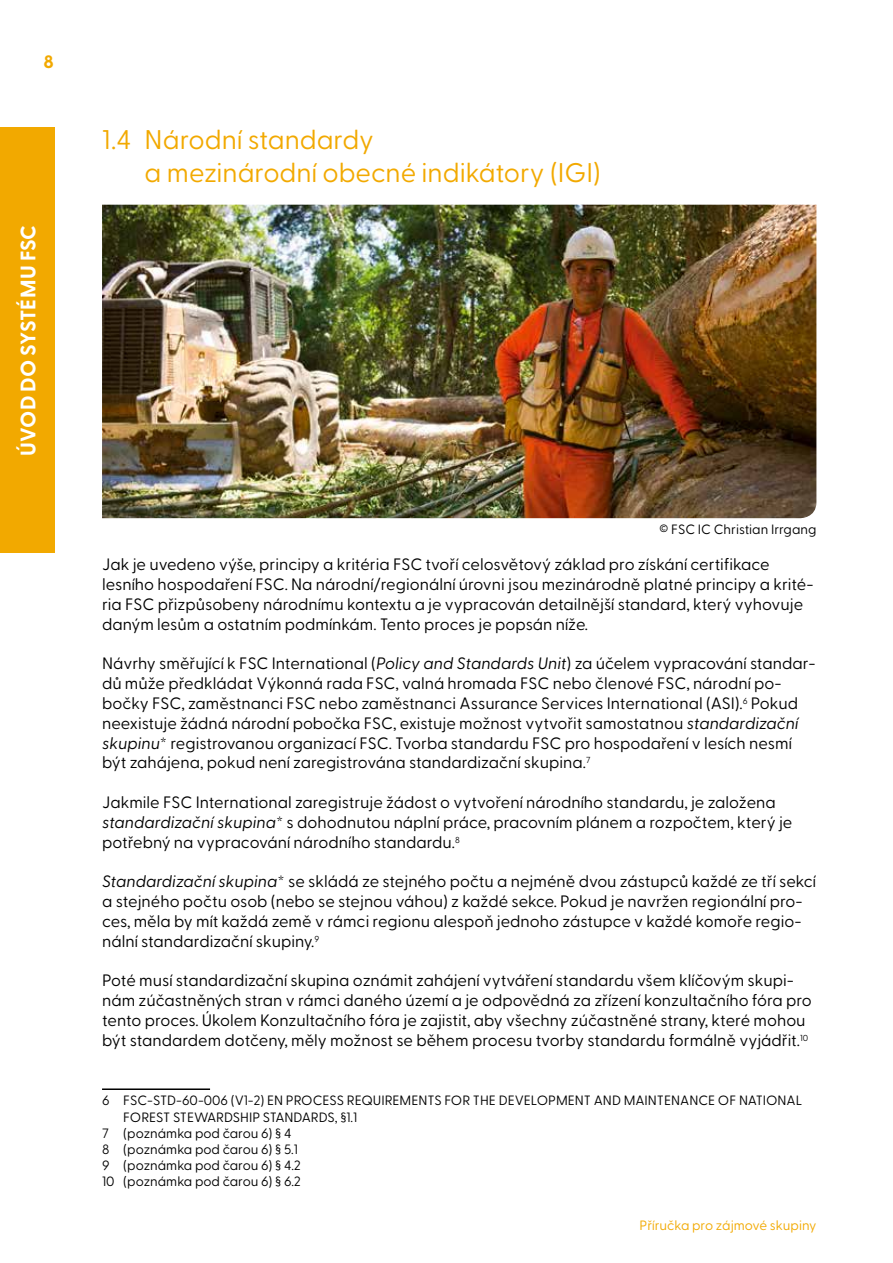
<style>
.page{position:relative;width:893px;height:1263px;background:#fff}
.page>*{position:absolute;margin:0;border:0;box-sizing:border-box;transform-origin:0 0}
.t1{font:27px/32.4px "Greycliff CF";color:#f2a900}
.t2{font:700 21px "Greycliff CF";letter-spacing:-.01em;color:#fff}
.t3{font:700 18px "Greycliff CF";color:#f2a900}
.t4{font:16.5px/19.8px "Greycliff CF";color:#000}
.t5{font:13.5px "Greycliff CF";color:#000}
.t6{font:13.5px "Greycliff CF";color:#f2a900}
.s1{font-style:italic}
</style>
<div class="page">
<img style="left:102px;top:205px;width:714px;height:313px">
<hr style="left:102px;top:1088px;width:108px;height:2px;background:#000">
<div style="left:0;top:128px;width:54px;height:425px;background:#f2a900"></div>
<p class="t3" style="left:44px;top:48px;width:12px">8</p>
<p class="t2" style="left:12px;top:456px;width:232px;rotate:-90deg">ÚVOD DO SYSTÉMU FSC</p>
<h1 class="t1" style="left:145px;top:121px;width:458px;text-indent:-43px">1.4 Národní standardy<br>a mezinárodní obecné indikátory (IGI)</h1>
<p class="t5" style="left:659px;top:519px;width:159px">© FSC IC Christian Irrgang</p>
<p class="t4" style="left:102px;top:553px;width:713px">Jak je uvedeno výše, principy a kritéria FSC tvoří celosvětový základ pro získání certifikace lesního hospodaření FSC. Na národní/regionální úrovni jsou mezinárodně platné principy a krité&shy;ria FSC přizpůsobeny národnímu kontextu a je vypracován detailnější standard, který vyhovuje daným lesům a ostatním podmínkám. Tento proces je popsán níže.</p>
<p class="t4" style="left:102px;top:652px;width:715px">Návrhy směřující k FSC International (<span class="s1">Policy and Standards Unit</span>) za účelem vypracování standar&shy;dů může předkládat Výkonná rada FSC, valná hromada FSC nebo členové FSC, národní po&shy;bočky FSC, zaměstnanci FSC nebo zaměstnanci Assurance Services International (ASI).<sup>6</sup> Pokud neexistuje žádná národní pobočka FSC, existuje možnost vytvořit samostatnou <span class="s1">standardizační skupinu</span>* registrovanou organizací FSC. Tvorba standardu FSC pro hospodaření v lesích nesmí být zahájena, pokud není zaregistrována standardizační skupina.<sup>7</sup></p>
<p class="t4" style="left:102px;top:791px;width:692px">Jakmile FSC International zaregistruje žádost o vytvoření národního standardu, je založena <span class="s1">standardizační skupina</span>* s dohodnutou náplní práce, pracovním plánem a rozpočtem, který je potřebný na vypracování národního standardu.<sup>8</sup></p>
<p class="t4" style="left:102px;top:870px;width:716px"><span class="s1">Standardizační skupina</span>* se skládá ze stejného počtu a nejméně dvou zástupců každé ze tří sekcí a stejného počtu osob (nebo se stejnou váhou) z každé sekce. Pokud je navržen regionální pro&shy;ces, měla by mít každá země v rámci regionu alespoň jednoho zástupce v každé komoře regio&shy;nální standardizační skupiny.<sup>9</sup></p>
<p class="t4" style="left:102px;top:969px;width:711px">Poté musí standardizační skupina oznámit zahájení vytváření standardu všem klíčovým skupi&shy;nám zúčastněných stran v rámci daného území a je odpovědná za zřízení konzultačního fóra pro tento proces. Úkolem Konzultačního fóra je zajistit, aby všechny zúčastněné strany, které mohou být standardem dotčeny, měly možnost se během procesu tvorby standardu formálně vyjádřit.<sup>10</sup></p>
<p class="t5" style="left:102px;top:1090px;width:702px">6 FSC-STD-60-006 (V1-2) EN PROCESS REQUIREMENTS FOR THE DEVELOPMENT AND MAINTENANCE OF NATIONAL</p>
<p class="t5" style="left:123px;top:1107px;width:235px">FOREST STEWARDSHIP STANDARDS, §1.1</p>
<p class="t5" style="left:102px;top:1123px;width:191px">7 (poznámka pod čarou 6) § 4</p>
<p class="t5" style="left:102px;top:1139px;width:197px">8 (poznámka pod čarou 6) § 5.1</p>
<p class="t5" style="left:102px;top:1155px;width:200px">9 (poznámka pod čarou 6) § 4.2</p>
<p class="t5" style="left:102px;top:1171px;width:200px">10 (poznámka pod čarou 6) § 6.2</p>
<p class="t6" style="left:640px;top:1215px;width:178px">Příručka pro zájmové skupiny</p>
</div>
